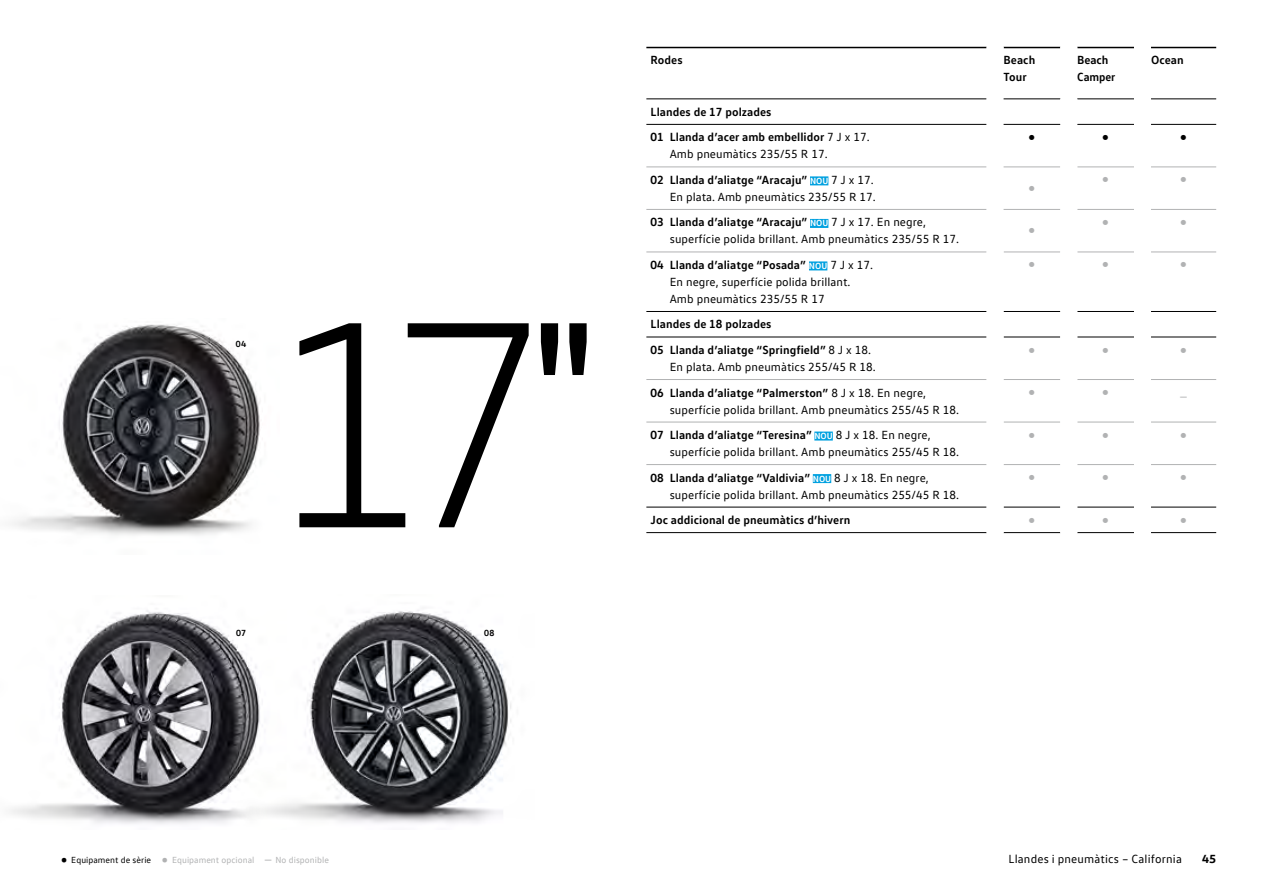
<style>
.page{position:relative;width:1263px;height:893px;background:#fff}
.page>*{position:absolute;margin:0;border:0;box-sizing:border-box;transform-origin:0 0}
.t1{font:300 300px "VW Head";color:#000}
.t2{font:187.5px "VW Head";color:#000}
.t3{font:300 18px "VW Text";color:#b1b2b3}
.t4{font:12px/17px "VW Text";letter-spacing:.005em;color:#000}
.t5{font:700 12px/17px "VW Text";letter-spacing:.005em;color:#000}
.t6{font:700 12px "VW Head";color:#000}
.t7{font:9px "VW Text";letter-spacing:.005em;color:#b1b2b3}
.t8{font:9px "VW Text";letter-spacing:.005em;color:#000}
.t9{font:700 9px "VW Text";color:#000}
.t10{font:7.5px "VW Text";color:#b1b2b3}
.t11{font:7.5px "VW Text";color:#000}
.s1{font-weight:400}
.s2{font-weight:700}
.s3{font-weight:700;font-size:9px;color:#fff}
.s4{font-size:27px}
.s5{font-weight:300;font-size:18px}
</style>
<div class="page">
<img style="left:10px;top:610px;width:207px;height:214px">
<img style="left:217px;top:610px;width:294px;height:213px">
<img style="left:12px;top:324px;width:248px;height:212px">
<img style="left:63px;top:614px;width:87px;height:124px">
<img style="left:311px;top:613px;width:88px;height:125px">
<hr style="left:646px;top:209px;width:340px;height:1px;background:#b1b2b3">
<hr style="left:646px;top:379px;width:340px;height:1px;background:#b1b2b3">
<hr style="left:646px;top:167px;width:340px;height:1px;background:#b1b2b3">
<hr style="left:1003px;top:252px;width:57px;height:1px;background:#b1b2b3">
<hr style="left:1077px;top:252px;width:57px;height:1px;background:#b1b2b3">
<hr style="left:1151px;top:252px;width:65px;height:1px;background:#b1b2b3">
<hr style="left:646px;top:47px;width:340px;height:1px;background:#000">
<hr style="left:1003px;top:47px;width:57px;height:1px;background:#000">
<hr style="left:1077px;top:47px;width:57px;height:1px;background:#000">
<hr style="left:1151px;top:47px;width:65px;height:1px;background:#000">
<hr style="left:646px;top:98px;width:340px;height:1px;background:#000">
<hr style="left:646px;top:124px;width:340px;height:1px;background:#000">
<hr style="left:646px;top:252px;width:340px;height:1px;background:#b1b2b3">
<hr style="left:646px;top:311px;width:340px;height:1px;background:#000">
<hr style="left:646px;top:337px;width:340px;height:1px;background:#000">
<hr style="left:1003px;top:311px;width:57px;height:1px;background:#000">
<hr style="left:1077px;top:311px;width:57px;height:1px;background:#000">
<hr style="left:1151px;top:311px;width:65px;height:1px;background:#000">
<hr style="left:1003px;top:167px;width:57px;height:1px;background:#b1b2b3">
<hr style="left:1077px;top:167px;width:57px;height:1px;background:#b1b2b3">
<hr style="left:1151px;top:167px;width:65px;height:1px;background:#b1b2b3">
<hr style="left:1003px;top:209px;width:57px;height:1px;background:#b1b2b3">
<hr style="left:1077px;top:209px;width:57px;height:1px;background:#b1b2b3">
<hr style="left:1151px;top:209px;width:65px;height:1px;background:#b1b2b3">
<hr style="left:1003px;top:379px;width:57px;height:1px;background:#b1b2b3">
<hr style="left:1077px;top:379px;width:57px;height:1px;background:#b1b2b3">
<hr style="left:1151px;top:379px;width:65px;height:1px;background:#b1b2b3">
<hr style="left:1003px;top:422px;width:57px;height:1px;background:#b1b2b3">
<hr style="left:1077px;top:422px;width:57px;height:1px;background:#b1b2b3">
<hr style="left:1151px;top:422px;width:65px;height:1px;background:#b1b2b3">
<hr style="left:1151px;top:464px;width:65px;height:1px;background:#b1b2b3">
<hr style="left:1003px;top:337px;width:57px;height:1px;background:#000">
<hr style="left:1077px;top:337px;width:57px;height:1px;background:#000">
<hr style="left:1151px;top:337px;width:65px;height:1px;background:#000">
<hr style="left:646px;top:464px;width:340px;height:1px;background:#b1b2b3">
<hr style="left:1003px;top:464px;width:57px;height:1px;background:#b1b2b3">
<hr style="left:1077px;top:464px;width:57px;height:1px;background:#b1b2b3">
<hr style="left:646px;top:422px;width:340px;height:1px;background:#b1b2b3">
<hr style="left:646px;top:532px;width:340px;height:1px;background:#000">
<hr style="left:1003px;top:532px;width:57px;height:1px;background:#000">
<hr style="left:1077px;top:532px;width:57px;height:1px;background:#000">
<hr style="left:1151px;top:532px;width:65px;height:1px;background:#000">
<hr style="left:646px;top:507px;width:340px;height:1px;background:#000">
<hr style="left:1003px;top:507px;width:57px;height:1px;background:#000">
<hr style="left:1077px;top:507px;width:57px;height:1px;background:#000">
<hr style="left:1151px;top:507px;width:65px;height:1px;background:#000">
<hr style="left:1003px;top:98px;width:57px;height:1px;background:#000">
<hr style="left:1003px;top:124px;width:57px;height:1px;background:#000">
<hr style="left:1077px;top:98px;width:57px;height:1px;background:#000">
<hr style="left:1151px;top:98px;width:65px;height:1px;background:#000">
<hr style="left:1077px;top:124px;width:57px;height:1px;background:#000">
<hr style="left:1151px;top:124px;width:65px;height:1px;background:#000">
<div style="left:810px;top:176px;width:18px;height:9px;background:#00a1e0"></div>
<div style="left:810px;top:219px;width:18px;height:9px;background:#00a1e0"></div>
<div style="left:809px;top:261px;width:18px;height:9px;background:#00a1e0"></div>
<div style="left:814px;top:432px;width:19px;height:9px;background:#00a1e0"></div>
<div style="left:813px;top:474px;width:18px;height:9px;background:#00a1e0"></div>
<p class="t5" style="left:651px;top:51px;width:34px">Rodes</p>
<p class="t5" style="left:1003px;top:51px;width:33px">Beach<br>Tour</p>
<p class="t5" style="left:1077px;top:51px;width:39px">Beach<br>Camper</p>
<p class="t5" style="left:1151px;top:51px;width:34px">Ocean</p>
<p class="t5" style="left:651px;top:98px;width:221px;line-height:25.5px">Llandes de 17 polzades<br>01 Llanda d’acer amb embellidor <span class="s1">7 J x 17.</span></p>
<p class="t4" style="left:670px;top:145px;width:159px">Amb pneumàtics 235/55 R 17.</p>
<p class="t11" style="left:1029px;top:133px;width:7px">●</p>
<p class="t11" style="left:1103px;top:133px;width:7px">●</p>
<p class="t11" style="left:1180px;top:133px;width:7px">●</p>
<p class="t9" style="left:235px;top:338px;width:12px">04</p>
<h1 class="t1" style="left:259px;top:248px;width:298px">17</h1>
<h2 class="t2" style="left:528px;top:271px;width:73px">"</h2>
<p class="t9" style="left:236px;top:627px;width:11px">07</p>
<p class="t9" style="left:484px;top:627px;width:11px">08</p>
<p class="t4" style="left:651px;top:171px;width:227px;text-align:right"><span class="s2">02 Llanda d’aliatge “Aracaju”</span> <span class="s3">NOU</span> 7 J x 17.<br>En plata. Amb pneumàtics 235/55 R 17.</p>
<p class="t10" style="left:1029px;top:184px;width:7px">●</p>
<p class="t4" style="left:670px;top:214px;width:291px;text-indent:-19px"><span class="s2">03 Llanda d’aliatge “Aracaju”</span> <span class="s3">NOU</span> 7 J x 17. En negre, superfície polida brillant. Amb pneumàtics 235/55 R 17.</p>
<p class="t10" style="left:1029px;top:226px;width:7px">●</p>
<p class="t10" style="left:1103px;top:175px;width:7px">●</p>
<p class="t10" style="left:1180px;top:175px;width:7px">●</p>
<p class="t10" style="left:1103px;top:218px;width:7px">●</p>
<p class="t10" style="left:1180px;top:218px;width:7px">●</p>
<p class="t4" style="left:670px;top:256px;width:205px;text-indent:-19px"><span class="s2">04 Llanda d’aliatge “Posada”</span> <span class="s3">NOU</span> 7 J x 17.<br>En negre, superfície polida brillant.<br>Amb pneumàtics 235/55 R 17</p>
<p class="t10" style="left:1029px;top:260px;width:7px">●</p>
<p class="t10" style="left:1103px;top:260px;width:7px">●</p>
<p class="t10" style="left:1180px;top:260px;width:7px">●</p>
<p class="t5" style="left:651px;top:311px;width:222px;line-height:25.5px">Llandes de 18 polzades<br>05 Llanda d’aliatge “Springfield” <span class="s1">8 J x 18.</span></p>
<p class="t4" style="left:670px;top:358px;width:208px">En plata. Amb pneumàtics 255/45 R 18.</p>
<p class="t10" style="left:1029px;top:345px;width:7px">●</p>
<p class="t10" style="left:1103px;top:345px;width:7px">●</p>
<p class="t10" style="left:1180px;top:345px;width:7px">●</p>
<p class="t4" style="left:670px;top:384px;width:291px;text-indent:-19px"><span class="s2">06 Llanda d’aliatge “Palmerston”</span> 8 J x 18. En negre, superfície polida brillant. Amb pneumàtics 255/45 R 18.</p>
<p class="t10" style="left:1029px;top:388px;width:7px">●</p>
<p class="t10" style="left:1103px;top:388px;width:7px">●</p>
<h3 class="t3" style="left:1179px;top:385px;width:11px">–</h3>
<p class="t4" style="left:670px;top:426px;width:291px;text-indent:-19px"><span class="s2">07 Llanda d’aliatge “Teresina”</span> <span class="s3">NOU</span> 8 J x 18. En negre, superfície polida brillant. Amb pneumàtics 255/45 R 18.</p>
<p class="t10" style="left:1029px;top:430px;width:7px">●</p>
<p class="t10" style="left:1103px;top:430px;width:7px">●</p>
<p class="t10" style="left:1180px;top:430px;width:7px">●</p>
<p class="t4" style="left:670px;top:469px;width:291px;text-indent:-19px"><span class="s2">08 Llanda d’aliatge “Valdivia”</span> <span class="s3">NOU</span> 8 J x 18. En negre, superfície polida brillant. Amb pneumàtics 255/45 R 18.</p>
<p class="t10" style="left:1029px;top:473px;width:7px">●</p>
<p class="t10" style="left:1103px;top:473px;width:7px">●</p>
<p class="t10" style="left:1180px;top:473px;width:7px">●</p>
<p class="t5" style="left:651px;top:511px;width:201px">Joc addicional de pneumàtics d’hivern</p>
<p class="t10" style="left:1029px;top:515px;width:7px">●</p>
<p class="t10" style="left:1103px;top:515px;width:7px">●</p>
<p class="t10" style="left:1180px;top:515px;width:7px">●</p>
<p class="t8" style="left:60px;top:855px;width:93px"><span class="s4">•</span> Equipament de sèrie</p>
<p class="t7" style="left:160px;top:855px;width:170px"><span class="s4">•</span> Equipament opcional <span class="s5">–</span> No disponible</p>
<p class="t4" style="left:1008px;top:850px;width:175px">Llandes i pneumàtics – California</p>
<p class="t6" style="left:1202px;top:851px;width:16px">45</p>
</div>
